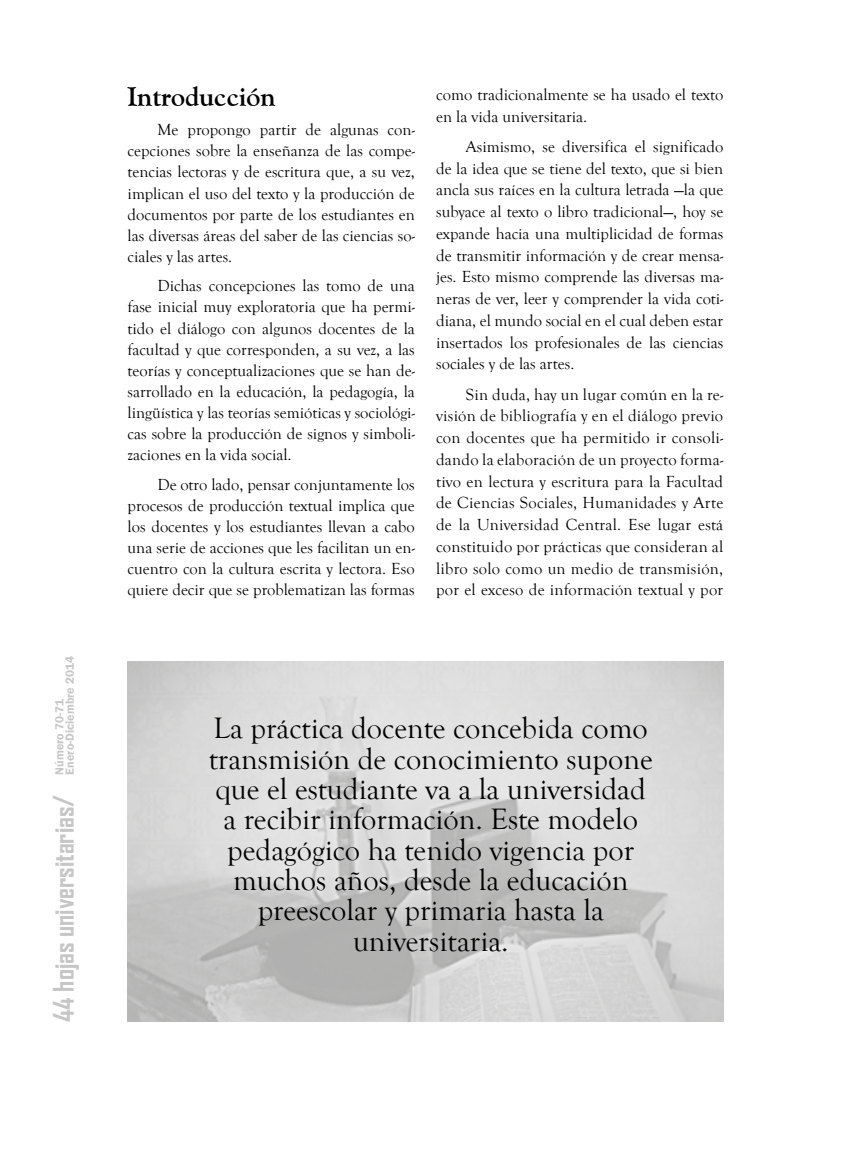
<style>
.page{position:relative;width:851px;height:1149px;background:#fff}
.page>*{position:absolute;margin:0;border:0;box-sizing:border-box;transform-origin:0 0}
.t1{font:30.3px/30.3px "Goudy Old Style T";color:#000;text-align:center}
.t2{font:700 27.15px "Agency FB";color:#c6c6c6}
.t3{font:700 27px "Goudy Old Style BT";color:#000}
.t4{font:16.5px/21.8px "Goudy Old Style T";color:#000;text-align:justify}
.t5{font:600 12px/10.5px "Franklin Gothic";color:#c6c6c6}
</style>
<div class="page">
<img style="left:128px;top:661px;width:595px;height:359px">
<p class="t5" style="left:54px;top:774px;width:120px;rotate:-90deg">Número 70-71<br>Enero-Diciembre 2014</p>
<h2 class="t2" style="left:47px;top:1021px;width:229px;rotate:-90deg">44 hojas universitarias/</h2>
<h3 class="t3" style="left:128px;top:80px;width:149px">Introducción</h3>
<p class="t4" style="left:128px;top:120px;width:289px;line-height:21px;text-indent:30px">Me propongo partir de algunas con&shy;cepciones sobre la enseñanza de las compe&shy;tencias lectoras y de escritura que, a su vez, implican el uso del texto y la producción de documentos por parte de los estudiantes en las diversas áreas del saber de las ciencias so&shy;ciales y las artes.</p>
<p class="t4" style="left:128px;top:276px;width:289px;line-height:21px;text-indent:30px">Dichas concepciones las tomo de una fase inicial muy exploratoria que ha permi&shy;tido el diálogo con algunos docentes de la facultad y que corresponden, a su vez, a las teorías y conceptualizaciones que se han de&shy;sarrollado en la educación, la pedagogía, la lingüística y las teorías semióticas y sociológi&shy;cas sobre la producción de signos y simboli&shy;zaciones en la vida social.</p>
<p class="t4" style="left:128px;top:474px;width:289px;line-height:21px;text-indent:30px">De otro lado, pensar conjuntamente los procesos de producción textual implica que los docentes y los estudiantes llevan a cabo una serie de acciones que les facilitan un en&shy;cuentro con la cultura escrita y lectora. Eso quiere decir que se problematizan las formas</p>
<p class="t4" style="left:436px;top:84px;width:288px">como tradicionalmente se ha usado el texto en la vida universitaria.</p>
<p class="t4" style="left:436px;top:136px;width:289px;text-indent:30px">Asimismo, se diversifica el significado de la idea que se tiene del texto, que si bien ancla sus raíces en la cultura letrada —la que subyace al texto o libro tradicional—, hoy se expande hacia una multiplicidad de formas de transmitir información y de crear mensa&shy;jes. Esto mismo comprende las diversas ma&shy;neras de ver, leer y comprender la vida coti&shy;diana, el mundo social en el cual deben estar insertados los profesionales de las ciencias sociales y de las artes.</p>
<p class="t4" style="left:436px;top:383px;width:288px;text-indent:30px">Sin duda, hay un lugar común en la re&shy;visión de bibliografía y en el diálogo previo con docentes que ha permitido ir consoli&shy;dando la elaboración de un proyecto forma&shy;tivo en lectura y escritura para la Facultad de Ciencias Sociales, Humanidades y Arte de la Universidad Central. Ese lugar está constituido por prácticas que consideran al libro solo como un medio de transmisión, por el exceso de información textual y por</p>
<p class="t1" style="left:209px;top:713px;width:445px">La práctica docente concebida como transmisión de conocimiento supone que el estudiante va a la universidad a recibir información. Este modelo pedagógico ha tenido vigencia por muchos años, desde la educación preescolar y primaria hasta la universitaria.</p>
</div>
